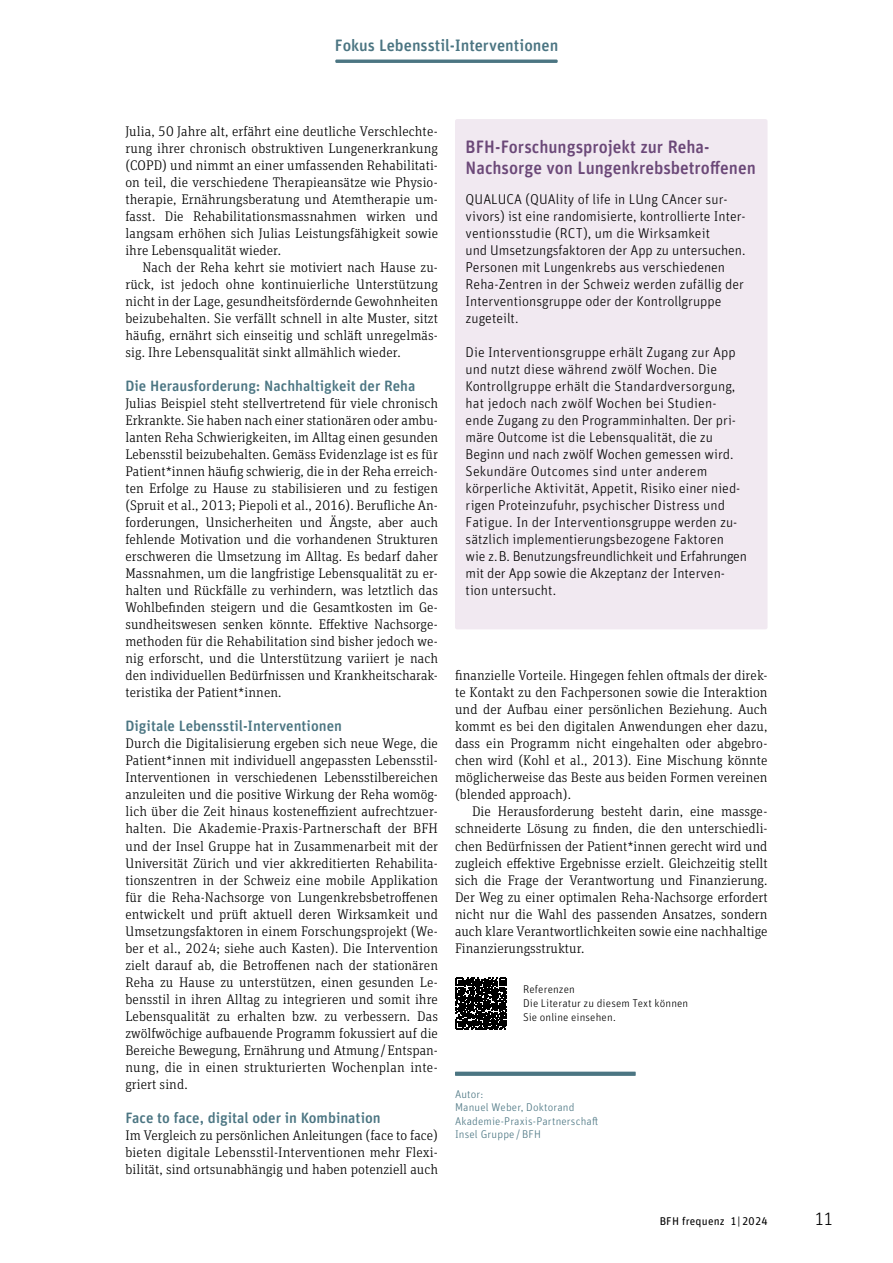
<style>
.page{position:relative;width:893px;height:1263px;background:#fff}
.page>*{position:absolute;margin:0;border:0;box-sizing:border-box;transform-origin:0 0}
.t1{font:500 18px/21.3px "Unit Rounded Pro";color:#6b4878}
.t2{font:300 18px "Unit Rounded Pro";color:#000}
.t3{font:500 16.5px "Unit Rounded Pro";letter-spacing:-.005em;color:#4b7582}
.t4{font:500 15px "Unit Rounded Pro";color:#4b7582}
.t5{font:300 14.25px/17px "Unit Rounded Pro";color:#000}
.t6{font:300 13.95px/17px "Unit Slab Pro";letter-spacing:.005em;color:#000;text-align:justify}
.t7{font:300 11.25px/13.6px "Unit Rounded Pro";letter-spacing:.015em;color:#4b7582}
.t8{font:300 11.25px/13.6px "Unit Rounded Pro";letter-spacing:.015em;color:#000}
.t9{font:11.25px "Unit Rounded Pro";letter-spacing:.015em;color:#000}
</style>
<div class="page">
<hr style="left:335px;top:60px;width:223px;height:3px;background:#4b7582">
<div style="left:455px;top:119px;width:312px;height:510px;background:#f1e9f1;border-radius:2px"></div>
<svg style="left:455px;top:1071px;width:181px;height:5px"></svg>
<svg style="left:456px;top:978px;width:51px;height:51px"></svg>
<p class="t3" style="left:335px;top:34px;width:225px">Fokus Lebensstil-Interventionen</p>
<p class="t6" style="left:125px;top:122px;width:314px">Julia, 50 Jahre alt, erfährt eine deutliche Verschlechte&shy;rung ihrer chronisch obstruktiven Lungenerkrankung (COPD) und nimmt an einer umfassenden Rehabilitati&shy;on teil, die verschiedene Therapieansätze wie Physio&shy;therapie, Ernährungsberatung und Atemtherapie um&shy;fasst. Die Rehabilitationsmassnahmen wirken und langsam erhöhen sich Julias Leistungsfähigkeit sowie ihre Lebensqualität wieder.</p>
<p class="t6" style="left:125px;top:258px;width:314px;text-indent:17px">Nach der Reha kehrt sie motiviert nach Hause zu&shy;rück, ist jedoch ohne kontinuierliche Unterstützung nicht in der Lage, gesundheitsfördernde Gewohnheiten beizubehalten. Sie verfällt schnell in alte Muster, sitzt häufig, ernährt sich einseitig und schläft unregelmäs&shy;sig. Ihre Lebensqualität sinkt allmählich wieder.</p>
<p class="t4" style="left:125px;top:375px;width:291px">Die Herausforderung: Nachhaltigkeit der Reha</p>
<p class="t6" style="left:125px;top:394px;width:314px">Julias Beispiel steht stellvertretend für viele chronisch Erkrankte. Sie haben nach einer stationären oder ambu&shy;lanten Reha Schwierigkeiten, im Alltag einen gesunden Lebensstil beizubehalten. Gemäss Evidenzlage ist es für Patient*innen häufig schwierig, die in der Reha erreich&shy;ten Erfolge zu Hause zu stabilisieren und zu festigen (Spruit et al., 2013; Piepoli et al., 2016). Berufliche An&shy;forderungen, Unsicherheiten und Ängste, aber auch fehlende Motivation und die vorhandenen Strukturen erschweren die Umsetzung im Alltag. Es bedarf daher Massnahmen, um die langfristige Lebensqualität zu er&shy;halten und Rückfälle zu verhindern, was letztlich das Wohlbefinden steigern und die Gesamtkosten im Ge&shy;sundheitswesen senken könnte. Effektive Nachsorge&shy;methoden für die Rehabilitation sind bisher jedoch we&shy;nig erforscht, und die Unterstützung variiert je nach den individuellen Bedürfnissen und Krankheitscharak&shy;teristika der Patient*innen.</p>
<p class="t4" style="left:125px;top:716px;width:218px">Digitale Lebensstil-Interventionen</p>
<p class="t6" style="left:125px;top:735px;width:314px">Durch die Digitalisierung ergeben sich neue Wege, die Patient*innen mit individuell angepassten Lebensstil-Interventionen in verschiedenen Lebensstilbereichen anzuleiten und die positive Wirkung der Reha womög&shy;lich über die Zeit hinaus kosteneffizient aufrechtzuer&shy;halten. Die Akademie-Praxis-Partnerschaft der BFH und der Insel Gruppe hat in Zusammenarbeit mit der Universität Zürich und vier akkreditierten Rehabilita&shy;tionszentren in der Schweiz eine mobile Applikation für die Reha-Nachsorge von Lungenkrebsbetroffenen entwickelt und prüft aktuell deren Wirksamkeit und Umsetzungsfaktoren in einem Forschungsprojekt (We&shy;ber et al., 2024; siehe auch Kasten). Die Intervention zielt darauf ab, die Betroffenen nach der stationären Reha zu Hause zu unterstützen, einen gesunden Le&shy;bensstil in ihren Alltag zu integrieren und somit ihre Lebensqualität zu erhalten bzw. zu verbessern. Das zwölfwöchige aufbauende Programm fokussiert auf die Bereiche Bewegung, Ernährung und Atmung /Entspan&shy;nung, die in einen strukturierten Wochenplan inte&shy;griert sind.</p>
<p class="t4" style="left:125px;top:1107px;width:257px">Face to face, digital oder in Kombination</p>
<p class="t6" style="left:125px;top:1126px;width:314px">Im Vergleich zu persönlichen Anleitungen (face to face) bieten digitale Lebensstil-Interventionen mehr Flexi&shy;bilität, sind ortsunabhängig und haben potenziell auch</p>
<p class="t1" style="left:466px;top:135px;width:292px">BFH-Forschungsprojekt zur Reha-<br>Nachsorge von Lungenkrebsbetroffenen</p>
<p class="t5" style="left:466px;top:190px;width:282px">QUALUCA (QUAlity of life in LUng CAncer sur&shy;vivors) ist eine randomisierte, kontrollierte Inter&shy;ventionsstudie (RCT), um die Wirksamkeit<br>und Umsetzungsfaktoren der App zu untersuchen.<br>Personen mit Lungenkrebs aus verschiedenen Reha-Zentren in der Schweiz werden zufällig der Interventionsgruppe oder der Kontrollgruppe zugeteilt.</p>
<p class="t5" style="left:466px;top:344px;width:283px">Die Interventionsgruppe erhält Zugang zur App und nutzt diese während zwölf Wochen. Die Kontrollgruppe erhält die Standardversorgung, hat jedoch nach zwölf Wochen bei Studien&shy;ende Zugang zu den Programminhalten. Der pri&shy;märe Outcome ist die Lebensqualität, die zu Beginn und nach zwölf Wochen gemessen wird.<br>Sekundäre Outcomes sind unter anderem körperliche Aktivität, Appetit, Risiko einer nied&shy;rigen Proteinzufuhr, psychischer Distress und Fatigue. In der Interventionsgruppe werden zu&shy;sätzlich implementierungsbezogene Faktoren wie z.B. Benutzungsfreundlichkeit und Erfahrungen mit der App sowie die Akzeptanz der Interven&shy;tion untersucht.</p>
<p class="t6" style="left:455px;top:667px;width:314px">finanzielle Vorteile. Hingegen fehlen oftmals der direk&shy;te Kontakt zu den Fachpersonen sowie die Interaktion und der Aufbau einer persönlichen Beziehung. Auch kommt es bei den digitalen Anwendungen eher dazu, dass ein Programm nicht eingehalten oder abgebro&shy;chen wird (Kohl et al., 2013). Eine Mischung könnte möglicherweise das Beste aus beiden Formen vereinen (blended approach).</p>
<p class="t6" style="left:455px;top:803px;width:314px;text-indent:17px">Die Herausforderung besteht darin, eine massge&shy;schneiderte Lösung zu finden, die den unterschiedli&shy;chen Bedürfnissen der Patient*innen gerecht wird und zugleich effektive Ergebnisse erzielt. Gleichzeitig stellt sich die Frage der Verantwortung und Finanzierung.<br>Der Weg zu einer optimalen Reha-Nachsorge erfordert nicht nur die Wahl des passenden Ansatzes, sondern auch klare Verantwortlichkeiten sowie eine nachhaltige Finanzierungsstruktur.</p>
<p class="t8" style="left:523px;top:982px;width:167px">Referenzen<br>Die Literatur zu diesem Text können<br>Sie online einsehen.</p>
<p class="t7" style="left:455px;top:1086px;width:145px">Autor:<br>Manuel Weber, Doktorand<br>Akademie-Praxis-Partnerschaft<br>Insel Gruppe / BFH</p>
<p class="t9" style="left:660px;top:1213px;width:109px">BFH frequenz 1| 2024</p>
<p class="t2" style="left:814px;top:1207px;width:21px">11</p>
</div>
